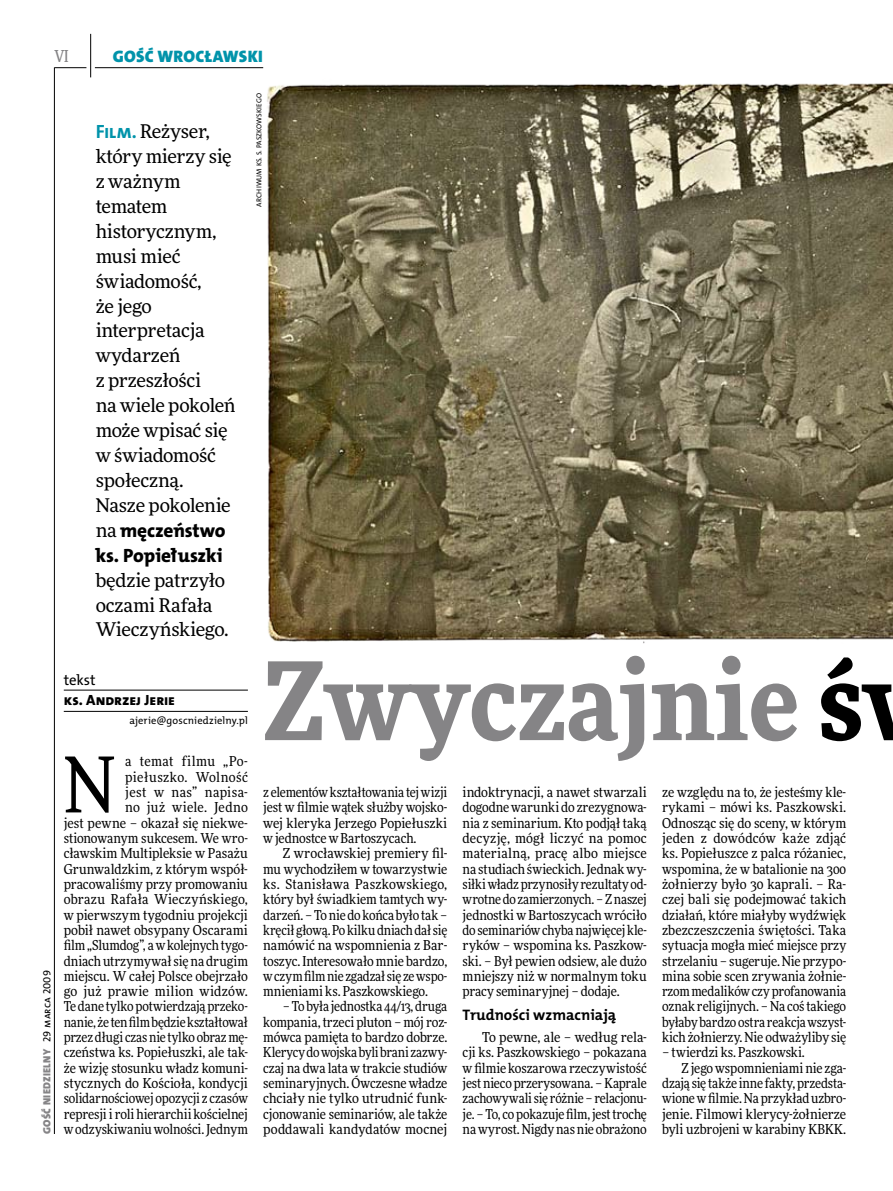
<style>
.page{position:relative;width:893px;height:1191px;background:#fff}
.page>*{position:absolute;margin:0;border:0;box-sizing:border-box;transform-origin:0 0}
.t1{font:900 108px "Freeday Narrow";color:#858486}
.t2{font:76.95px "Freeday Narrow News";color:#000}
.t3{font:19.35px/24.9px "The Mix HP8 Ex Bld";letter-spacing:-.005em;color:#000}
.t4{font:18.9px/24.9px "Freeday News";letter-spacing:-.015em;color:#000}
.t5{font:16.65px "The Mix HP9 Blk";letter-spacing:.02em;color:#0093aa}
.t6{font:500 16.5px "Freeday Narrow";color:#858486;scale:.9 1}
.t7{font:15.3px "The Mix HP7 Bld";color:#000}
.t8{font:14.85px "The Mix HP8 Ex Bld";color:#000}
.t9{font:14.85px "The Mix HP5 Plain";color:#000}
.t10{font:13.65px/15.3px "Freeday Narrow News";letter-spacing:-.005em;color:#000;text-align:justify}
.t11{font:10.5px "The Mix HP9 Blk";letter-spacing:.025em;color:#858486}
.t12{font:10.5px "The Mix HP5 Plain";color:#000}
.t13{font:7.2px "The Mix HP5 Plain";letter-spacing:.015em;color:#000}
.s1{font-family:"The Mix HP5 Plain";color:#000}
.s2{font-family:"The Mix HP7 Bld";font-size:19.35px;color:#0093aa}
.s3{font-family:"Freeday News";font-size:18.9px}
.s4{color:#000}
</style>
<div class="page">
<hr style="left:54px;top:67px;width:1px;height:1067px;background:#000">
<hr style="left:90px;top:34px;width:1px;height:43px;background:#000">
<hr style="left:54px;top:67px;width:32px;height:1px;background:#000">
<hr style="left:95px;top:67px;width:168px;height:1px;background:#000">
<hr style="left:64px;top:690px;width:184px;height:1px;background:#000">
<hr style="left:64px;top:711px;width:184px;height:1px;background:#000">
<img style="left:267px;top:83px;width:626px;height:561px">
<p class="t6" style="left:54px;top:46px;width:17px">VI</p>
<p class="t5" style="left:113px;top:46px;width:152px">GOŚĆ WROCŁAWSKI</p>
<p class="t11" style="left:40px;top:1134px;width:165px;rotate:-90deg">GOŚĆ NIEDZIELNY <span class="s1">29 marca 2009</span></p>
<h3 class="t4" style="left:96px;top:119px;width:141px"><span class="s2">Film.</span> Reżyser, który mierzy się z ważnym tematem historycznym, musi mieć świadomość,<br>że jego interpretacja wydarzeń<br>z przeszłości<br>na wiele pokoleń może wpisać się w świadomość społeczną.<br>Nasze pokolenie</h3>
<h3 class="t3" style="left:96px;top:518px;width:132px"><span class="s3">na</span> męczeństwo ks. Popiełuszki</h3>
<h3 class="t4" style="left:96px;top:567px;width:135px">będzie patrzyło oczami Rafała<br>Wieczyńskiego.</h3>
<p class="t9" style="left:64px;top:670px;width:33px">tekst</p>
<p class="t8" style="left:64px;top:690px;width:113px">ks. Andrzej Jerie</p>
<p class="t12" style="left:129px;top:714px;width:120px">ajerie@goscniedzielny.pl</p>
<p class="t10" style="left:64px;top:754px;width:186px;text-align:right">a temat filmu „Po&shy;piełuszko. Wolność<br>jest w nas” napisa-<br>no już wiele. Jedno<br>jest pewne – okazał się niekwe&shy;stionowanym sukcesem. We wro&shy;cławskim Multipleksie w Pasażu<br>Grunwaldzkim, z którym współ&shy;pracowaliśmy przy promowaniu obrazu Rafała Wieczyńskiego, w pierwszym tygodniu projekcji pobił nawet obsypany Oscarami film „Slumdog”, awkolejnych tygo&shy;dniach utrzymywałsię na drugim miejscu. W całej Polsce obejrzało go już prawie milion widzów.<br>Te dane tylko potwierdzają przeko&shy;nanie, że ten film będzie kształtował przez długi czas nie tylko obraz mę&shy;czeństwa ks. Popiełuszki, ale tak&shy;że wizję stosunku władz komuni&shy;stycznych do Kościoła, kondycji solidarnościowej opozycji z czasów represji i roli hierarchii kościelnej wodzyskiwaniu wolności. Jednym</p>
<h2 class="t2" style="left:64px;top:737px;width:54px">N</h2>
<p class="t13" style="left:255px;top:206px;width:115px;rotate:-90deg">Arch iwum ks. S. Paszkowskiego</p>
<h1 class="t1" style="left:263px;top:630px;width:601px">Zwyczajnie <span class="s4">ś</span></h1>
<p class="t10" style="left:263px;top:784px;width:186px">z elementów kształtowania tej wizji jest w filmie wątek służby wojsko&shy;wej kleryka Jerzego Popiełuszki w jednostce w Bartoszycach.</p>
<p class="t10" style="left:263px;top:845px;width:186px;text-indent:20px">Z wrocławskiej premiery fil&shy;mu wychodziłem w towarzystwie ks. Stanisława Paszkowskiego, który był świadkiem tamtych wy&shy;darzeń. – To nie do końca było tak – kręcił głową. Pokilku dniach dałsię namówić na wspomnienia z Bar&shy;toszyc. Interesowało mnie bardzo, wczym film nie zgadzałsię zewspo&shy;mnieniami ks. Paszkowskiego.</p>
<p class="t10" style="left:263px;top:998px;width:186px;text-indent:20px">– To była jednostka 44/13, druga kompania, trzeci pluton – mój roz&shy;mówca pamięta to bardzo dobrze.<br>Klerycy dowojska byli brani zazwy&shy;czaj na dwa lata w trakcie studiów seminaryjnych. Ówczesne władze chciały nie tylko utrudnić funk&shy;cjonowanie seminariów, ale także poddawali kandydatów mocnej</p>
<p class="t10" style="left:463px;top:784px;width:186px">indoktrynacji, a nawet stwarzali dogodne warunki do zrezygnowa&shy;nia z seminarium. Kto podjął taką decyzję, mógł liczyć na pomoc materialną, pracę albo miejsce na studiach świeckich. Jednak wy&shy;siłki władz przynosiły rezultaty od&shy;wrotne do zamierzonych. – Znaszej jednostki w Bartoszycach wróciło do seminariów chyba najwięcej kle&shy;ryków – wspomina ks. Paszkow&shy;ski. – Był pewien odsiew, ale dużo mniejszy niż w normalnym toku pracy seminaryjnej – dodaje.</p>
<p class="t7" style="left:463px;top:1005px;width:155px">Trudności wzmacniają</p>
<p class="t10" style="left:463px;top:1029px;width:186px;text-indent:20px">To pewne, ale – według rela&shy;cji ks. Paszkowskiego – pokazana w filmie koszarowa rzeczywistość jestnieco przerysowana. – Kaprale zachowywalisię różnie – relacjonu&shy;je. – To, co pokazuje film, jesttrochę nawyrost. Nigdy nas nie obrażono</p>
<p class="t10" style="left:662px;top:784px;width:186px">ze względu na to, że jesteśmy kle&shy;rykami – mówi ks. Paszkowski.<br>Odnosząc się do sceny, w którym jeden z dowódców każe zdjąć ks. Popiełuszce z palca różaniec, wspomina, że w batalionie na 300 żołnierzy było 30 kaprali. – Ra&shy;czej bali się podejmować takich działań, które miałyby wydźwięk zbezczeszczenia świętości. Taka sytuacja mogła mieć miejsce przy strzelaniu – sugeruje. Nie przypo&shy;mina sobie scen zrywania żołnie&shy;rzom medalików czy profanowania oznak religijnych. – Na coś takiego byłaby bardzo ostra reakcja wszyst&shy;kich żołnierzy. Nie odważyliby się</p>
<p class="t10" style="left:662px;top:1044px;width:144px">– twierdzi ks. Paszkowski.</p>
<p class="t10" style="left:682px;top:1060px;width:166px">Z jego wspomnieniami nie zga-</p>
<p class="t10" style="left:662px;top:1075px;width:186px">dzają się także inne fakty, przedsta-</p>
<p class="t10" style="left:662px;top:1090px;width:186px">wione wfilmie. Na przykład uzbro-</p>
<p class="t10" style="left:662px;top:1106px;width:186px">jenie. Filmowi klerycy-żołnierze</p>
<p class="t10" style="left:662px;top:1121px;width:186px">byli uzbrojeni w karabiny KBKK.</p>
</div>
